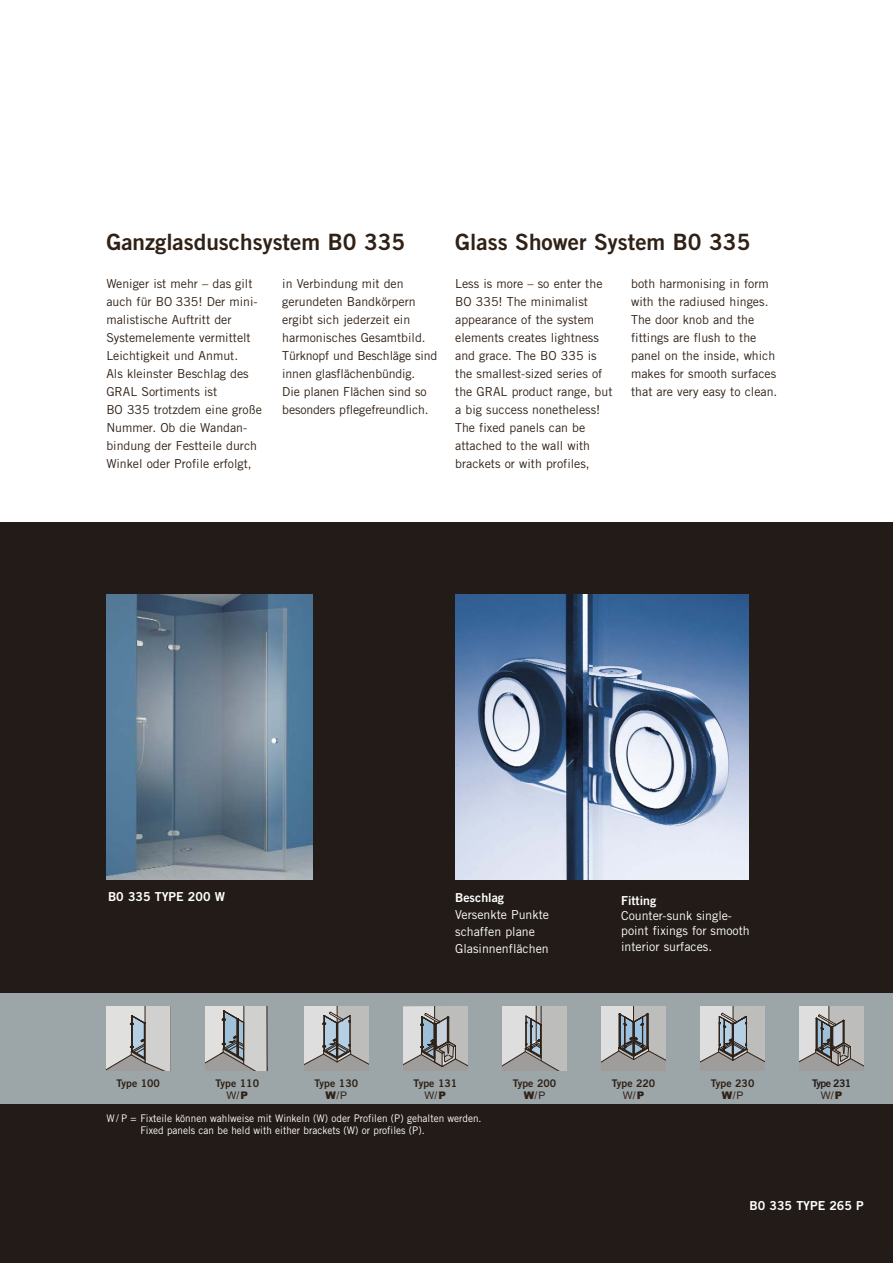
<style>
.page{position:relative;width:893px;height:1263px;background:#fff}
.page>*{position:absolute;margin:0;border:0;box-sizing:border-box;transform-origin:0 0}
.t1{font:22.5px "Trade Gothic Bold Two";color:#2f2116}
.t2{font:12.3px/18px "Trade Gothic";color:#2f2116}
.t3{font:12.3px/17px "Trade Gothic";color:#fff}
.t4{font:12.3px "Trade Gothic Bold Two";color:#fff}
.t5{font:10.5px/12.6px "Trade Gothic";color:#fff;scale:.95 1}
.t6{font:10.5px "Trade Gothic Bold Two";color:#2f2116}
.t7{font:10.5px "Arial";color:#2f2116}
.t8{font:10.5px "Trade Gothic Bold Two";letter-spacing:-.06em;color:#221b18}
.s1{font-weight:900}
</style>
<div class="page">
<div style="left:0;top:522px;width:892px;height:741px;background:#221b18"></div>
<img style="left:106px;top:594px;width:206px;height:285px">
<div style="left:0;top:993px;width:892px;height:110px;background:#9ca5a7"></div>
<svg style="left:106px;top:1007px;width:64px;height:64px;background:#c1c1c1"></svg>
<svg style="left:205px;top:1007px;width:62px;height:64px;background:#b3b5b6"></svg>
<svg style="left:304px;top:1007px;width:64px;height:64px"></svg>
<svg style="left:403px;top:1007px;width:64px;height:64px;background:#a9aaaa"></svg>
<svg style="left:502px;top:1007px;width:64px;height:64px;background:#b4b4b4"></svg>
<svg style="left:601px;top:1007px;width:64px;height:64px"></svg>
<img style="left:455px;top:594px;width:293px;height:285px">
<svg style="left:700px;top:1007px;width:64px;height:64px"></svg>
<svg style="left:799px;top:1007px;width:64px;height:64px"></svg>
<h1 class="t1" style="left:106px;top:234px;width:300px">Ganzglasduschsystem B0 335</h1>
<p class="t2" style="left:106px;top:276px;width:157px">Weniger ist mehr – das gilt auch für BO 335! Der mini&shy;malistische Auftritt der<br>Systemelemente vermittelt<br>Leichtigkeit und Anmut.<br>Als kleinster Beschlag des<br>GRAL Sortiments ist<br>BO 335 trotzdem eine große<br>Nummer. Ob die Wandan - bindung der Festteile durch<br>Winkel oder Profile erfolgt,</p>
<p class="t2" style="left:282px;top:276px;width:156px">in Verbindung mit den gerundeten Bandkörpern ergibt sich jederzeit ein harmonisches Gesamtbild.<br>Türknopf und Beschläge sind innen glasflächenbündig.<br>Die planen Flächen sind so besonders pflegefreundlich.</p>
<h1 class="t1" style="left:455px;top:234px;width:297px">Glass Shower System B0 335</h1>
<p class="t2" style="left:455px;top:276px;width:159px">Less is more – so enter the<br>BO 335! The minimalist appearance of the system elements creates lightness and grace. The BO 335 is the smallest-sized series of the GRAL product range, but a big success nonetheless!<br>The fixed panels can be attached to the wall with brackets or with profiles,</p>
<p class="t2" style="left:631px;top:276px;width:148px">both harmonising in form with the radiused hinges.<br>The door knob and the fittings are flush to the panel on the inside, which makes for smooth surfaces that are very easy to clean.</p>
<p class="t4" style="left:108px;top:892px;width:118px">B0 335 TYPE 200 W</p>
<p class="t4" style="left:455px;top:893px;width:50px">Beschlag</p>
<p class="t3" style="left:455px;top:907px;width:95px">Versenkte Punkte schaffen plane<br>Glasinnenflächen</p>
<p class="t4" style="left:621px;top:896px;width:37px">Fitting</p>
<p class="t3" style="left:621px;top:909px;width:130px;line-height:15.3px">Counter-sunk single&shy;point fixings for smooth interior surfaces.</p>
<p class="t6" style="left:116px;top:1080px;width:45px">Type 100</p>
<p class="t6" style="left:215px;top:1079px;width:45px">Type 110</p>
<p class="t7" style="left:226px;top:1089px;width:23px">W/<span class="s1">P</span></p>
<p class="t6" style="left:314px;top:1080px;width:45px">Type 130</p>
<p class="t7" style="left:325px;top:1090px;width:23px"><span class="s1">W</span>/P</p>
<p class="t6" style="left:413px;top:1080px;width:45px">Type 131</p>
<p class="t7" style="left:424px;top:1090px;width:23px">W/<span class="s1">P</span></p>
<p class="t6" style="left:512px;top:1080px;width:45px">Type 200</p>
<p class="t7" style="left:523px;top:1090px;width:23px"><span class="s1">W</span>/P</p>
<p class="t6" style="left:611px;top:1080px;width:45px">Type 220</p>
<p class="t7" style="left:622px;top:1090px;width:23px">W/<span class="s1">P</span></p>
<p class="t6" style="left:710px;top:1080px;width:45px">Type 230</p>
<p class="t7" style="left:721px;top:1090px;width:23px"><span class="s1">W</span>/P</p>
<p class="t8" style="left:812px;top:1080px;width:41px">Type 231</p>
<p class="t7" style="left:820px;top:1090px;width:23px">W/<span class="s1">P</span></p>
<p class="t5" style="left:140px;top:1113px;width:361px;text-indent:-34px">W/ P = Fixteile können wahlweise mit Winkeln (W) oder Profilen (P) gehalten werden.<br>Fixed panels can be held with either brackets (W) or profiles (P).</p>
<p class="t4" style="left:749px;top:1201px;width:116px">B0 335 TYPE 265 P</p>
</div>
